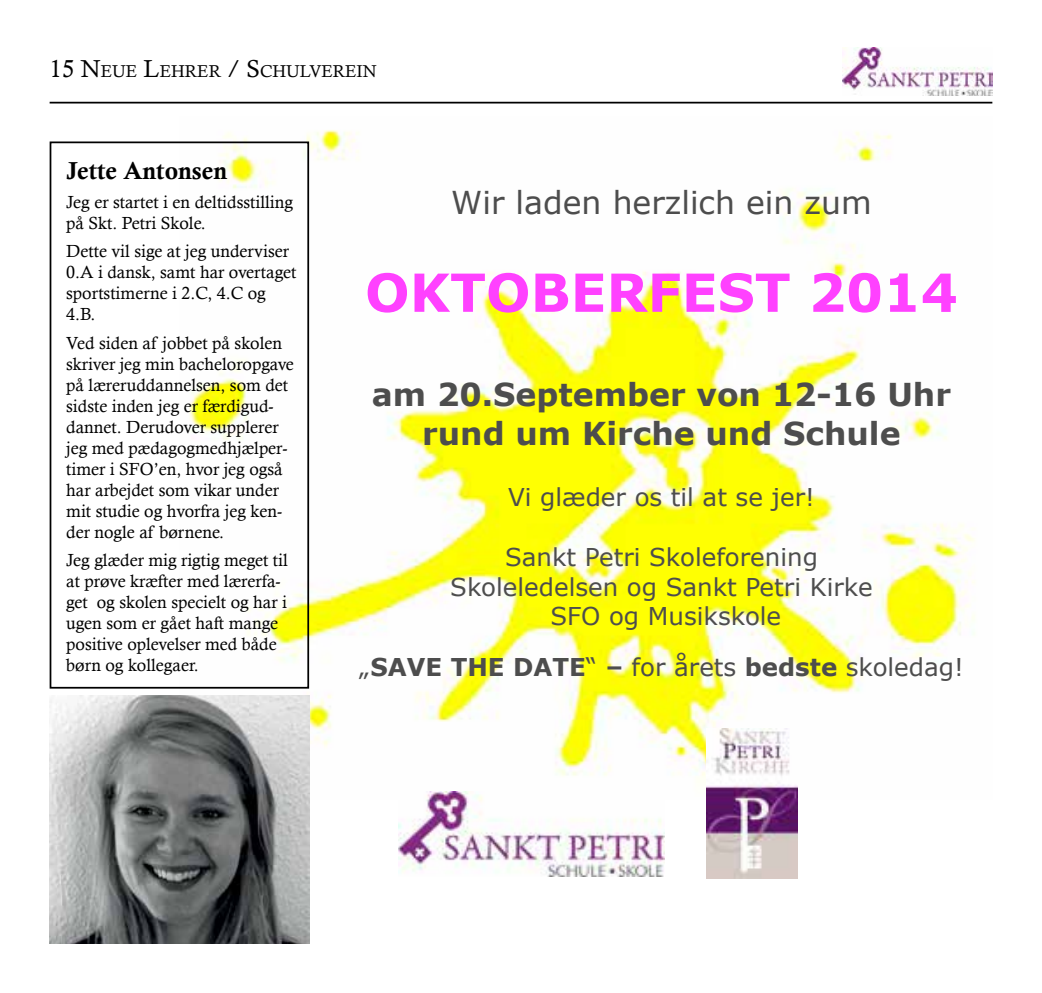
<style>
.page{position:relative;width:1042px;height:993px;background:#fff}
.page>*{position:absolute;margin:0;border:0;box-sizing:border-box;transform-origin:0 0}
.t1{font:700 52.5px "Verdana";color:#ff41ff}
.t2{font:700 31.5px/38.5px "Verdana";color:#4d4d4d;text-align:center}
.t3{font:31.5px "Verdana";color:#4d4d4d}
.t4{font:24.5px/29.8px "Verdana";color:#4d4d4d;text-align:center}
.t5{font:24.5px "Calis MT Bol";color:#000}
.t6{font:17.5px/21px "Calisto";color:#000}
.t7{font:17.15px "Calisto";color:#000}
.s1{font-size:24.5px}
.s2{font-weight:700}
</style>
<div class="page">
<hr style="left:50px;top:102px;width:942px;height:1px;background:#000">
<img style="left:842px;top:47px;width:150px;height:49px">
<img style="left:179px;top:130px;width:796px;height:669px">
<img style="left:398px;top:790px;width:266px;height:86px">
<img style="left:706px;top:727px;width:91px;height:151px">
<img style="left:50px;top:694px;width:259px;height:249px">
<div style="left:50px;top:141px;width:259px;height:547px;border:2px solid #000"></div>
<p class="t7" style="left:50px;top:61px;width:329px"><span class="s1">15 N</span>EUE <span class="s1">L</span>EHRER <span class="s1">/ S</span>CHULVEREIN</p>
<h3 class="t5" style="left:66px;top:157px;width:162px">Jette Antonsen</h3>
<p class="t6" style="left:66px;top:191px;width:228px">Jeg er startet i en deltidsstilling på Skt. Petri Skole.</p>
<p class="t6" style="left:66px;top:240px;width:232px">Dette vil sige at jeg underviser<br>0.A i dansk, samt har overtaget sportstimerne i 2.C, 4.C og<br>4.B.</p>
<p class="t6" style="left:66px;top:332px;width:229px">Ved siden af jobbet på skolen skriver jeg min bacheloropgave på læreruddannelsen, som det sidste inden jeg er færdigud&shy;dannet. Derudover supplerer jeg med pædagogmedhjælper&shy;timer i SFO’en, hvor jeg også har arbejdet som vikar under mit studie og hvorfra jeg ken&shy;der nogle af børnene.</p>
<p class="t6" style="left:66px;top:549px;width:223px">Jeg glæder mig rigtig meget til at prøve kræfter med lærerfa&shy;get og skolen specielt og har i ugen som er gået haft mange positive oplevelser med både børn og kollegaer.</p>
<h2 class="t3" style="left:451px;top:182px;width:422px">Wir laden herzlich ein zum</h2>
<h1 class="t1" style="left:365px;top:258px;width:594px">OKTOBERFEST 2014</h1>
<h2 class="t2" style="left:372px;top:376px;width:581px">am 20.September von 12-16 Uhr rund um Kirche und Schule</h2>
<h3 class="t4" style="left:508px;top:482px;width:308px">Vi glæder os til at se jer!</h3>
<h3 class="t4" style="left:450px;top:542px;width:424px">Sankt Petri Skoleforening<br>Skoleledelsen og Sankt Petri Kirke<br>SFO og Musikskole</h3>
<h3 class="t4" style="left:359px;top:652px;width:606px">„<span class="s2">SAVE THE DATE</span>“ <span class="s2">–</span> for årets <span class="s2">bedste</span> skoledag!</h3>
</div>
